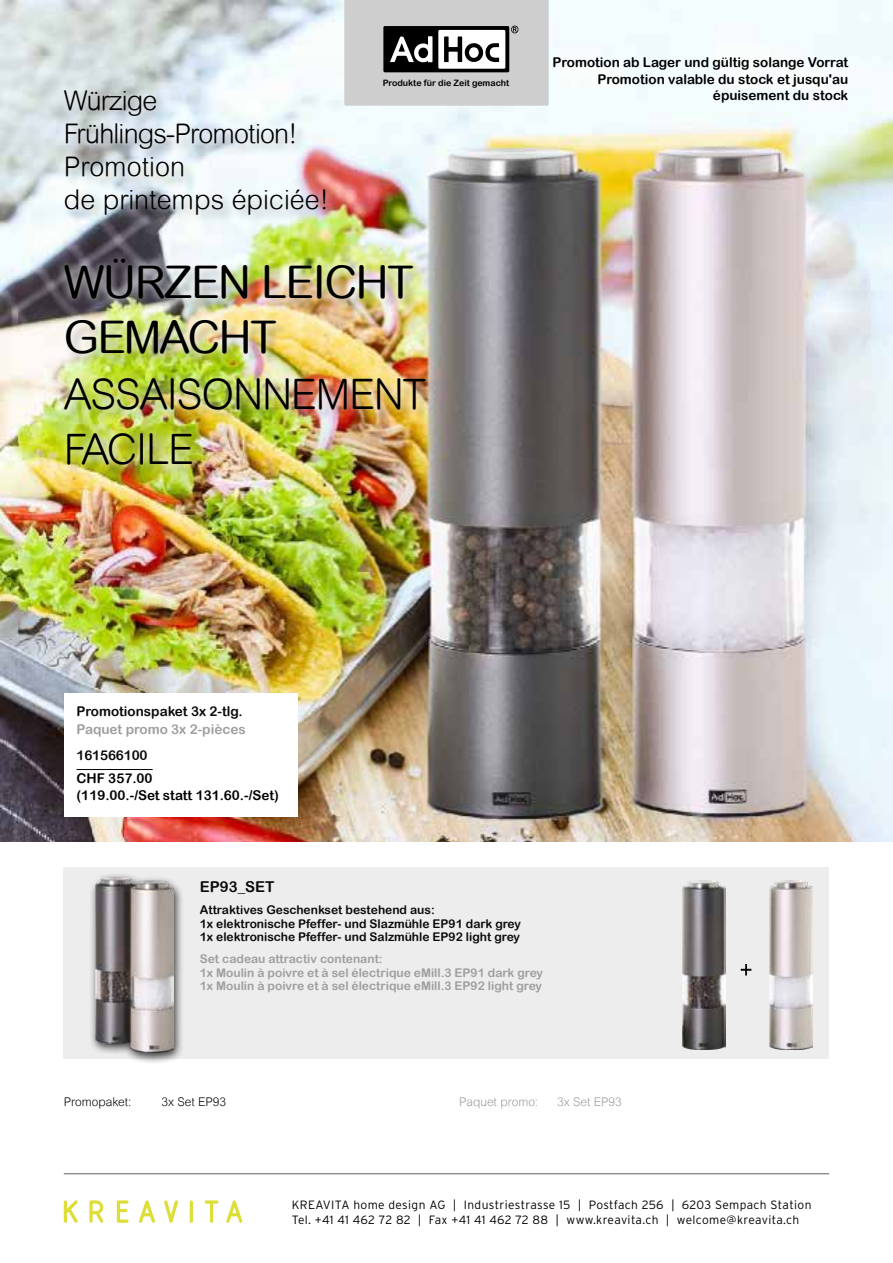
<style>
.page{position:relative;width:893px;height:1263px;background:#fff}
.page>*{position:absolute;margin:0;border:0;box-sizing:border-box;transform-origin:0 0}
.t1{font:45px/55.5px "Arial Rounded MT";letter-spacing:-.03em;color:#000}
.t2{font:300 42px/55.5px "Arial Rounded MT";letter-spacing:-.03em;color:#000}
.t3{font:300 27px/33px "Arial Rounded MT";color:#000}
.t4{font:15px "Arial Rounded MT Bold";color:#0a0a0a}
.t5{font:13.5px/16.5px "Arial Rounded MT Bold";color:#000}
.t6{font:13.5px "Arial Rounded MT Bold";color:#0a0a0a}
.t7{font:13.5px "Arial Rounded MT Bold";color:#9e9e9e}
.t8{font:300 12px/15px "Interstate";letter-spacing:.03em;color:#000}
.t9{font:12px/13.5px "Arial Rounded MT Bold";color:#0a0a0a}
.t10{font:12px/13.5px "Arial Rounded MT Bold";color:#9e9e9e}
.t11{font:300 12px "Arial Rounded MT";color:#9e9e9e}
.t12{font:300 12px "Arial Rounded MT";color:#0a0a0a}
.t13{font:8.85px "Arial Rounded MT Bold";color:#000}
</style>
<div class="page">
<svg style="left:89px;top:1200px;width:14px;height:23px"></svg>
<svg style="left:139px;top:1200px;width:16px;height:23px"></svg>
<hr style="left:190px;top:1200px;width:3px;height:23px;background:#ddde3a;border-radius:2px">
<svg style="left:205px;top:1200px;width:13px;height:23px"></svg>
<svg style="left:64px;top:1200px;width:14px;height:23px"></svg>
<svg style="left:117px;top:1200px;width:12px;height:23px"></svg>
<svg style="left:164px;top:1200px;width:14px;height:23px"></svg>
<svg style="left:226px;top:1200px;width:16px;height:23px"></svg>
<hr style="left:64px;top:1173px;width:765px;height:1px;background:#929292">
<img style="left:0;top:0;width:893px;height:842px">
<div style="left:64px;top:867px;width:765px;height:192px;background:#ededed"></div>
<img style="left:682px;top:881px;width:43px;height:168px">
<div style="left:63px;top:89px;width:376px;height:390px;background:#000;opacity:.3"></div>
<img style="left:55px;top:82px;width:379px;height:392px">
<svg style="left:344px;top:0;width:205px;height:106px;background:#b5b5b5"></svg>
<div style="left:64px;top:693px;width:234px;height:123px;background:#fff"></div>
<hr style="left:77px;top:769px;width:76px;height:1px;background:#000">
<div style="left:89px;top:872px;width:96px;height:193px;background:#000;opacity:.75"></div>
<img style="left:95px;top:878px;width:79px;height:175px">
<img style="left:769px;top:881px;width:43px;height:168px">
<svg style="left:741px;top:964px;width:10px;height:11px"></svg>
<h3 class="t3" style="left:64px;top:84px;width:266px">Würzige<br>Frühlings-Promotion!<br>Promotion<br>de printemps épiciée!</h3>
<p class="t13" style="left:383px;top:78px;width:128px">Produkte für die Zeit gemacht</p>
<h1 class="t1" style="left:64px;top:254px;width:351px">WÜRZEN LEICHT<br>GEMACHT</h1>
<h2 class="t2" style="left:64px;top:366px;width:364px">ASSAISONNEMENT<br>FACILE</h2>
<p class="t5" style="left:552px;top:54px;width:297px;text-align:right">Promotion ab Lager und gültig solange Vorrat<br>Promotion valable du stock et jusqu'au épuisement du stock</p>
<p class="t6" style="left:77px;top:703px;width:168px">Promotionspaket 3x 2-tlg.</p>
<p class="t7" style="left:77px;top:721px;width:171px">Paquet promo 3x 2-pièces</p>
<p class="t6" style="left:77px;top:747px;width:73px">161566100</p>
<p class="t5" style="left:77px;top:768px;width:204px;line-height:18px">CHF 357.00<br>(119.00.-/Set statt 131.60.-/Set)</p>
<p class="t4" style="left:200px;top:878px;width:76px">EP93_SET</p>
<p class="t9" style="left:200px;top:903px;width:323px">Attraktives Geschenkset bestehend aus:<br>1x elektronische Pfeffer- und Slazmühle EP91 dark grey<br>1x elektronische Pfeffer- und Salzmühle EP92 light grey</p>
<p class="t10" style="left:200px;top:952px;width:345px">Set cadeau attractiv contenant:<br>1x Moulin à poivre et à sel électrique eMill.3 EP91 dark grey<br>1x Moulin à poivre et à sel électrique eMill.3 EP92 light grey</p>
<p class="t12" style="left:64px;top:1095px;width:69px">Promopaket:</p>
<p class="t12" style="left:162px;top:1095px;width:66px">3x Set EP93</p>
<p class="t11" style="left:459px;top:1095px;width:81px">Paquet promo:</p>
<p class="t11" style="left:557px;top:1095px;width:66px">3x Set EP93</p>
<p class="t8" style="left:292px;top:1197px;width:521px">KREAVITA home design AG | Industriestrasse 15 | Postfach 256 | 6203 Sempach Station<br>Tel. +41 41 462 72 82 | Fax +41 41 462 72 88 | www.kreavita.ch | welcome@kreavita.ch</p>
</div>
